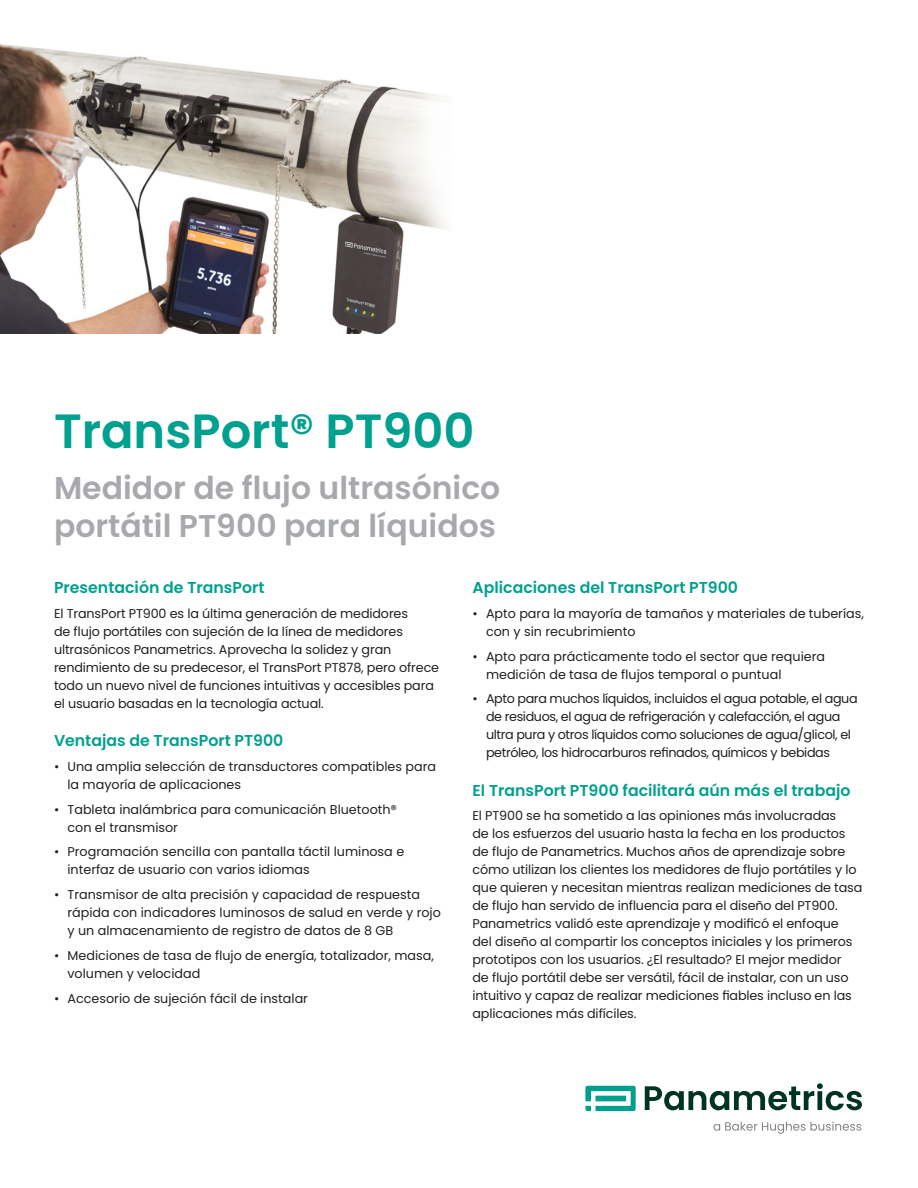
<style>
.page{position:relative;width:918px;height:1188px;background:#fff}
.page>*{position:absolute;margin:0;border:0;box-sizing:border-box;transform-origin:0 0}
._32pt-headline{font:600 48px "Poppins";color:#00a08f}
._21pt-subhead{font:600 31.5px/37.8px "Poppins";color:#a8a9ad}
._10_5pt-body_subhead{font:600 15.75px "Poppins";color:#00a08f}
._8_5pt-body_text{font:12.75px/18px "Poppins";letter-spacing:-.01em;color:#231f20}
._8_5pt-body_text-2{font:12.75px/18px "Poppins";letter-spacing:-.03em;color:#231f20}
</style>
<div class="page">
<img style="left:0;top:44px;width:445px;height:290px">
<svg style="left:585px;top:1086px;width:51px;height:25px"></svg>
<svg style="left:645px;top:1083px;width:217px;height:27px"></svg>
<svg style="left:714px;top:1121px;width:147px;height:13px"></svg>
<p class="_32pt-headline" style="left:54px;top:403px;width:422px">TransPort® PT900</p>
<p class="_21pt-subhead" style="left:54px;top:469px;width:448px">Medidor de flujo ultrasónico portátil PT900 para líquidos</p>
<p class="_10_5pt-body_subhead" style="left:54px;top:578px;width:212px">Presentación de TransPort</p>
<p class="_8_5pt-body_text" style="left:54px;top:604px;width:387px">El TransPort PT900 es la última generación de medidores<br>de flujo portátiles con sujeción de la línea de medidores ultrasónicos Panametrics. Aprovecha la solidez y gran rendimiento de su predecesor, el TransPort PT878, pero ofrece todo un nuevo nivel de funciones intuitivas y accesibles para el usuario basadas en la tecnología actual.</p>
<p class="_10_5pt-body_subhead" style="left:54px;top:731px;width:231px">Ventajas de TransPort PT900</p>
<p class="_8_5pt-body_text" style="left:68px;top:757px;width:370px;text-indent:-14px">• Una amplia selección de transductores compatibles para la mayoría de aplicaciones</p>
<p class="_8_5pt-body_text" style="left:68px;top:800px;width:331px;text-indent:-14px">• Tableta inalámbrica para comunicación Bluetooth® con el transmisor</p>
<p class="_8_5pt-body_text" style="left:68px;top:843px;width:338px;text-indent:-14px">• Programación sencilla con pantalla táctil luminosa e interfaz de usuario con varios idiomas</p>
<p class="_8_5pt-body_text" style="left:68px;top:886px;width:375px;text-indent:-14px">• Transmisor de alta precisión y capacidad de respuesta rápida con indicadores luminosos de salud en verde y rojo y un almacenamiento de registro de datos de 8 GB</p>
<p class="_8_5pt-body_text" style="left:68px;top:946px;width:368px;text-indent:-14px">• Mediciones de tasa de flujo de energía, totalizador, masa, volumen y velocidad</p>
<p class="_8_5pt-body_text" style="left:54px;top:989px;width:256px">• Accesorio de sujeción fácil de instalar</p>
<p class="_10_5pt-body_subhead" style="left:472px;top:578px;width:267px">Aplicaciones del TransPort PT900</p>
<p class="_8_5pt-body_text" style="left:486px;top:604px;width:380px;text-indent:-14px">• Apto para la mayoría de tamaños y materiales de tuberías, con y sin recubrimiento</p>
<p class="_8_5pt-body_text" style="left:486px;top:647px;width:341px;text-indent:-14px">• Apto para prácticamente todo el sector que requiera medición de tasa de flujos temporal o puntual</p>
<p class="_8_5pt-body_text-2" style="left:486px;top:690px;width:373px;text-indent:-14px">• Apto para muchos líquidos, incluidos el agua potable, el agua de residuos, el agua de refrigeración y calefacción, el agua ultra pura y otros líquidos como soluciones de agua/glicol, el petróleo, los hidrocarburos refinados, químicos y bebidas</p>
<p class="_10_5pt-body_subhead" style="left:472px;top:781px;width:379px">El TransPort PT900 facilitará aún más el trabajo</p>
<p class="_8_5pt-body_text" style="left:472px;top:807px;width:391px">El PT900 se ha sometido a las opiniones más involucradas<br>de los esfuerzos del usuario hasta la fecha en los productos de flujo de Panametrics. Muchos años de aprendizaje sobre cómo utilizan los clientes los medidores de flujo portátiles y lo que quieren y necesitan mientras realizan mediciones de tasa de flujo han servido de influencia para el diseño del PT900.<br>Panametrics validó este aprendizaje y modificó el enfoque<br>del diseño al compartir los conceptos iniciales y los primeros prototipos con los usuarios. ¿El resultado? El mejor medidor<br>de flujo portátil debe ser versátil, fácil de instalar, con un uso intuitivo y capaz de realizar mediciones fiables incluso en las aplicaciones más difíciles.</p>
</div>
